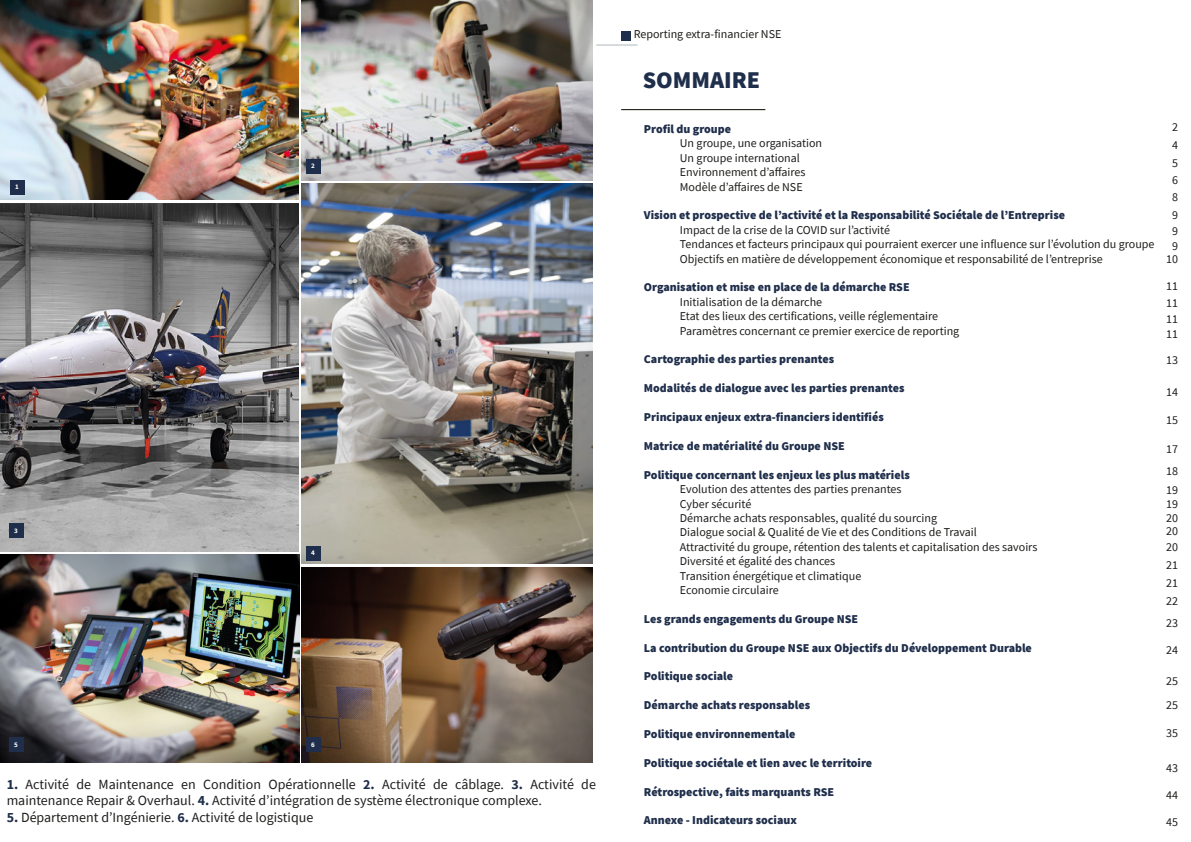
<style>
.page{position:relative;width:1191px;height:842px;background:#fff}
.page>*{position:absolute;margin:0;border:0;box-sizing:border-box;transform-origin:0 0}
.t1{font:900 24px "Source Sans Pro";color:#1f2e4b}
.t2{font:14px/16.8px "Source Sans Pro";color:#1d1d1b}
.t3{font:12px/14.4px "Source Sans Pro";color:#1d1d1b}
.t4{font:900 12px "Source Sans Pro";color:#1f2e4b}
.t5{font:700 7px "Source Sans Pro";color:#fff}
.s1{font-weight:700;color:#1f2e4b}
</style>
<div class="page">
<img style="left:0;top:203px;width:298px;height:348px">
<img style="left:301px;top:567px;width:292px;height:196px">
<img style="left:0;top:555px;width:299px;height:208px">
<img style="left:0;top:0;width:298px;height:200px">
<div style="left:621px;top:31px;width:9px;height:9px;background:#1f2e4b"></div>
<hr style="left:596px;top:44px;width:41px;height:2px;background:#d7dadc">
<hr style="left:621px;top:109px;width:144px;height:1px;background:#0c0802">
<img style="left:301px;top:0;width:291px;height:181px">
<img style="left:301px;top:183px;width:292px;height:381px">
<div style="left:10px;top:180px;width:15px;height:14px;background:#1f2e4b"></div>
<div style="left:306px;top:159px;width:14px;height:15px;background:#1f2e4b"></div>
<div style="left:9px;top:524px;width:15px;height:14px;background:#1f2e4b"></div>
<div style="left:306px;top:546px;width:14px;height:15px;background:#1f2e4b"></div>
<div style="left:9px;top:737px;width:15px;height:15px;background:#1f2e4b"></div>
<div style="left:306px;top:737px;width:14px;height:15px;background:#1f2e4b"></div>
<p class="t5" style="left:15px;top:182px;width:5px">1</p>
<p class="t5" style="left:14px;top:525px;width:5px">3</p>
<p class="t5" style="left:311px;top:161px;width:5px">2</p>
<p class="t5" style="left:311px;top:548px;width:5px">4</p>
<p class="t5" style="left:14px;top:739px;width:5px">5</p>
<p class="t5" style="left:311px;top:739px;width:5px">6</p>
<p class="t2" style="left:7px;top:775px;width:591px"><span class="s1">1.</span> Activité de Maintenance en Condition Opérationnelle <span class="s1">2.</span> Activité de câblage. <span class="s1">3.</span> Activité de maintenance Repair &amp; Overhaul. <span class="s1">4.</span> Activité d’intégration de système électronique complexe.</p>
<p class="t2" style="left:7px;top:809px;width:308px"><span class="s1">5.</span> Département d’Ingénierie. <span class="s1">6.</span> Activité de logistique</p>
<p class="t3" style="left:634px;top:26px;width:149px">Reporting extra-financier NSE</p>
<h1 class="t1" style="left:643px;top:63px;width:119px">SOMMAIRE</h1>
<p class="t4" style="left:644px;top:121px;width:89px">Profil du groupe</p>
<p class="t3" style="left:680px;top:136px;width:144px">Un groupe, une organisation<br>Un groupe international<br>Environnement d’affaires<br>Modèle d’affaires de NSE</p>
<p class="t4" style="left:644px;top:207px;width:423px">Vision et prospective de l’activité et la Responsabilité Sociétale de l’Entreprise</p>
<p class="t3" style="left:680px;top:223px;width:476px">Impact de la crise de la COVID sur l’activité<br>Tendances et facteurs principaux qui pourraient exercer une influence sur l’évolution du groupe<br>Objectifs en matière de développement économique et responsabilité de l’entreprise</p>
<p class="t4" style="left:644px;top:279px;width:267px">Organisation et mise en place de la démarche RSE</p>
<p class="t3" style="left:680px;top:295px;width:281px">Initialisation de la démarche<br>Etat des lieux des certifications, veille réglementaire<br>Paramètres concernant ce premier exercice de reporting</p>
<p class="t4" style="left:644px;top:351px;width:192px">Cartographie des parties prenantes</p>
<p class="t4" style="left:644px;top:380px;width:262px">Modalités de dialogue avec les parties prenantes</p>
<p class="t4" style="left:644px;top:409px;width:241px">Principaux enjeux extra-financiers identifiés</p>
<p class="t4" style="left:644px;top:438px;width:202px">Matrice de matérialité du Groupe NSE</p>
<p class="t4" style="left:644px;top:466px;width:267px">Politique concernant les enjeux les plus matériels</p>
<p class="t3" style="left:680px;top:482px;width:359px">Evolution des attentes des parties prenantes<br>Cyber sécurité<br>Démarche achats responsables, qualité du sourcing<br>Dialogue social &amp; Qualité de Vie et des Conditions de Travail<br>Attractivité du groupe, rétention des talents et capitalisation des savoirs Diversité et égalité des chances<br>Transition énergétique et climatique<br>Economie circulaire</p>
<p class="t4" style="left:644px;top:610px;width:216px">Les grands engagements du Groupe NSE</p>
<p class="t4" style="left:644px;top:639px;width:389px">La contribution du Groupe NSE aux Objectifs du Développement Durable</p>
<p class="t4" style="left:644px;top:668px;width:91px">Politique sociale</p>
<p class="t4" style="left:644px;top:697px;width:168px">Démarche achats responsables</p>
<p class="t4" style="left:644px;top:726px;width:153px">Politique environnementale</p>
<p class="t4" style="left:644px;top:754px;width:230px">Politique sociétale et lien avec le territoire</p>
<p class="t4" style="left:644px;top:783px;width:192px">Rétrospective, faits marquants RSE</p>
<p class="t4" style="left:644px;top:812px;width:154px">Annexe - Indicateurs sociaux</p>
<p class="t3" style="left:1172px;top:118px;width:7px;line-height:17.6px;text-align:justify">2<br>4<br>5<br>6<br>8<br>9</p>
<p class="t3" style="left:1166px;top:224px;width:13px;text-align:center">9<br>9<br>10</p>
<p class="t3" style="left:1166px;top:278px;width:13px;line-height:16.1px;text-align:justify">11<br>11<br>11<br>11</p>
<p class="t3" style="left:1166px;top:353px;width:13px">13</p>
<p class="t3" style="left:1166px;top:385px;width:13px">14</p>
<p class="t3" style="left:1166px;top:413px;width:13px">15</p>
<p class="t3" style="left:1166px;top:438px;width:13px;line-height:22.1px">17<br>18</p>
<p class="t3" style="left:1166px;top:482px;width:13px;text-align:justify">19<br>19<br>20</p>
<p class="t3" style="left:1166px;top:523px;width:13px;line-height:16px">20<br>20</p>
<p class="t3" style="left:1166px;top:556px;width:13px;line-height:17.9px;text-align:justify">21<br>21<br>22</p>
<p class="t3" style="left:1166px;top:615px;width:13px">23</p>
<p class="t3" style="left:1166px;top:642px;width:13px">24</p>
<p class="t3" style="left:1166px;top:669px;width:13px;line-height:24px">25<br>25</p>
<p class="t3" style="left:1166px;top:725px;width:13px">35</p>
<p class="t3" style="left:1166px;top:761px;width:13px">43</p>
<p class="t3" style="left:1166px;top:787px;width:13px">44</p>
<p class="t3" style="left:1166px;top:815px;width:13px">45</p>
</div>
